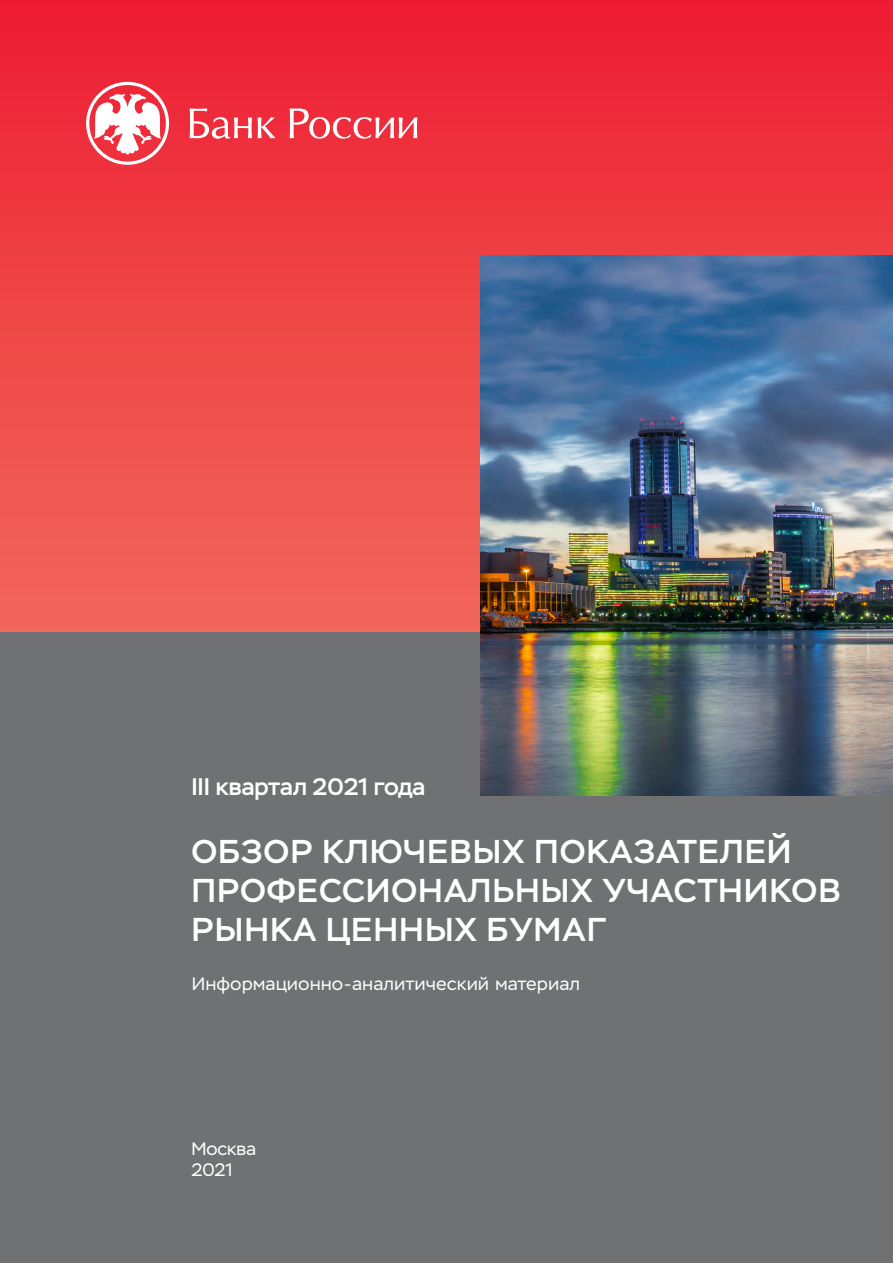
<style>
.page{position:relative;width:893px;height:1263px;background:#fff}
.page>*{position:absolute;margin:0;border:0;box-sizing:border-box;transform-origin:0 0}
.Текст{font:500 33px/39px "Stem";letter-spacing:.03em;color:#fff}
.Текст-2{font:500 24px "Stem";color:#fff}
.Текст-3{font:18px "Stem Text";color:#fff}
.Текст-4{font:18px "Stem";color:#fff}
</style>
<div class="page">
<div style="left:0;top:631px;width:893px;height:632px;background:#6f7172"></div>
<div style="left:0;top:0;width:893px;height:631px;background:linear-gradient(to bottom,#ed1e32,#f1695d)"></div>
<svg style="left:86px;top:82px;width:83px;height:83px"></svg>
<svg style="left:190px;top:108px;width:62px;height:31px"></svg>
<svg style="left:258px;top:118px;width:18px;height:20px"></svg>
<svg style="left:290px;top:108px;width:127px;height:31px"></svg>
<img style="left:480px;top:255px;width:413px;height:540px">
<p class="Текст-2" style="left:191px;top:772px;width:236px">III квартал 2021 года</p>
<p class="Текст" style="left:192px;top:833px;width:651px">ОБЗОР КЛЮЧЕВЫХ ПОКАЗАТЕЛЕЙ<br>ПРОФЕССИОНАЛЬНЫХ УЧАСТНИКОВ<br>РЫНКА ЦЕННЫХ БУМАГ</p>
<p class="Текст-3" style="left:191px;top:973px;width:390px">Информационно-аналитический материал</p>
<p class="Текст-4" style="left:191px;top:1138px;width:66px">Москва</p>
<p class="Текст-4" style="left:191px;top:1159px;width:43px">2021</p>
</div>
